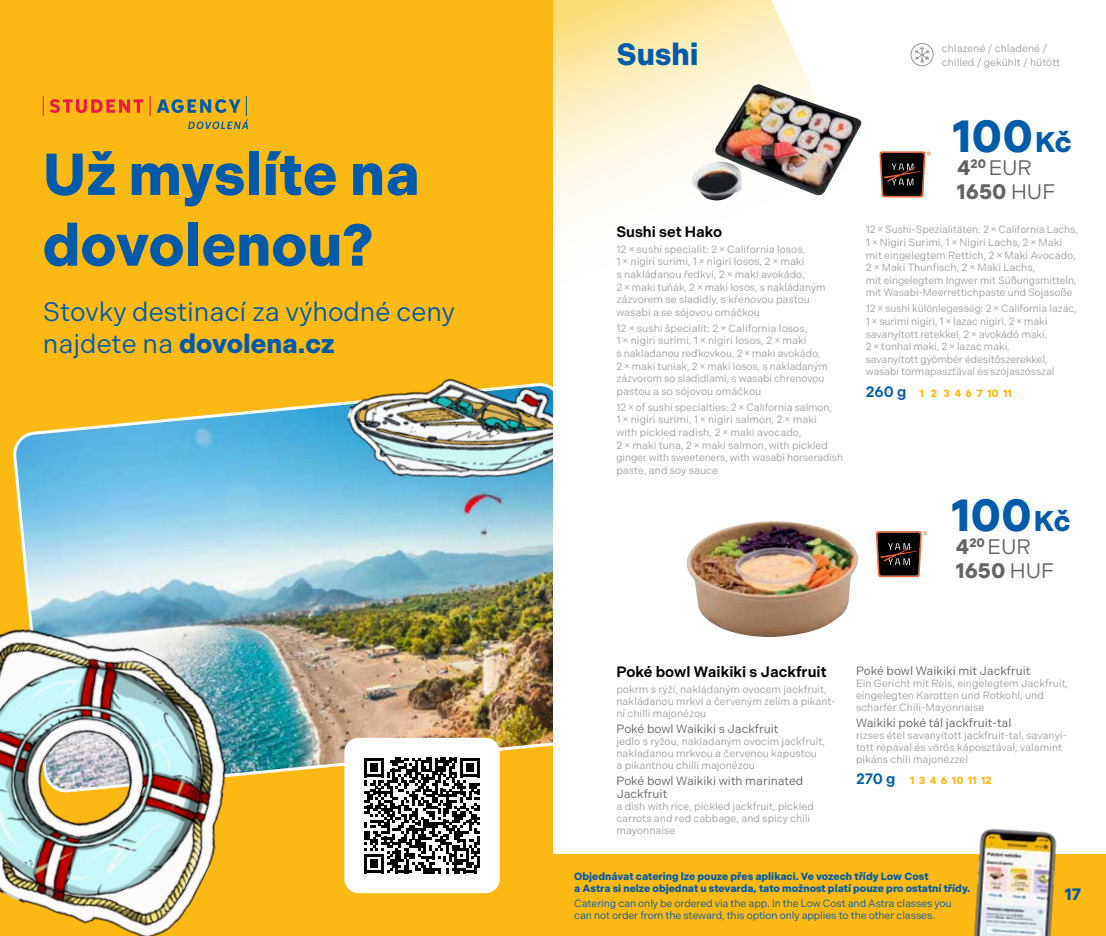
<style>
.page{position:relative;width:1106px;height:936px;background:#fff}
.page>*{position:absolute;margin:0;border:0;box-sizing:border-box;transform-origin:0 0}
.t1{font:700 58.95px/70.8px "Indivisible";color:#005baa}
.t2{font:700 45px "Indivisible";color:#005baa}
.t3{font:700 30.75px "Indivisible";color:#005baa}
.t4{font:26.55px/32px "Indivisible";color:#005baa}
.t5{font:21px/23.1px "Indivisible";color:#636466}
.t6{font:700 16.5px "Indivisible";color:#005baa}
.t7{font:600 15px "Indivisible";color:#000}
.t8{font:12px/12.8px "Indivisible";color:#636466}
.t9{font:10.5px/12.6px "Indivisible";letter-spacing:-.005em;color:#9e9fa2}
.t10{font:10.5px/12px "Indivisible";color:#9d9fa2}
.t11{font:10.5px/12px "Indivisible";letter-spacing:-.01em;color:#005baa}
.t12{font:700 10.5px/12px "Indivisible";color:#005baa}
.t13{font:700 10.5px "Indivisible";color:#fdb913}
.s1{font-weight:700}
.s2{color:#9d9fa2}
.s3{font-size:28.5px}
.s4{font-weight:600;font-size:15px;color:#005baa}
</style>
<div class="page">
<div style="left:553px;top:854px;width:553px;height:81px;background:#fdb913"></div>
<img style="left:974px;top:828px;width:83px;height:107px">
<svg style="left:553px;top:0;width:370px;height:223px"></svg>
<svg style="left:914px;top:46px;width:16px;height:18px"></svg>
<div style="left:910px;top:43px;width:23px;height:23px;border:1px solid #939598;border-radius:50%"></div>
<svg style="left:879px;top:151px;width:51px;height:46px;background:#4f3c37"></svg>
<svg style="left:875px;top:531px;width:52px;height:46px;background:#52403a"></svg>
<img style="left:691px;top:84px;width:172px;height:117px">
<img style="left:686px;top:521px;width:172px;height:116px">
<div style="left:0;top:0;width:553px;height:935px;background:#fdb913"></div>
<img style="left:14px;top:402px;width:539px;height:370px">
<svg style="left:43px;top:96px;width:108px;height:20px"></svg>
<svg style="left:157px;top:96px;width:91px;height:33px"></svg>
<img style="left:0;top:590px;width:280px;height:345px">
<img style="left:336px;top:378px;width:217px;height:140px">
<div style="left:344px;top:737px;width:156px;height:156px;background:#fff;border-radius:14px"></div>
<svg style="left:364px;top:757px;width:116px;height:116px"></svg>
<h1 class="t1" style="left:43px;top:139px;width:378px">Už myslíte na dovolenou?</h1>
<h3 class="t4" style="left:43px;top:295px;width:413px">Stovky destinací za výhodné ceny najdete na <span class="s1">dovolena.cz</span></h3>
<h3 class="t3" style="left:616px;top:37px;width:83px">Sushi</h3>
<p class="t10" style="left:942px;top:42px;width:120px;line-height:13.6px">chlazené / chladené / chilled / gekühlt / hűtött</p>
<h3 class="t7" style="left:616px;top:223px;width:107px">Sushi set Hako</h3>
<p class="t10" style="left:616px;top:243px;width:210px;line-height:12.6px">12 × sushi specialit: 2 × California losos,<br>1 × nigiri surimi, 1 × nigiri losos, 2 × maki<br>s nakládanou ředkví, 2 × maki avokádo,<br>2 × maki tuňák, 2 × maki losos, s nakládaným zázvorem se sladidly, s křenovou pastou wasabi a se sójovou omáčkou</p>
<p class="t9" style="left:616px;top:322px;width:213px">12 <span class="s2">×</span> sushi špecialít: 2 <span class="s2">×</span> California losos,<br>1 <span class="s2">×</span> nigiri surimi, 1 <span class="s2">×</span> nigiri losos, 2 <span class="s2">×</span> maki<br>s nakladanou reďkovkou, 2 <span class="s2">×</span> maki avokádo, 2 <span class="s2">×</span> maki tuniak, 2 <span class="s2">×</span> maki losos, s nakladaným zázvorom so sladidlami, s wasabi chrenovou pastou a so sójovou omáčkou</p>
<p class="t9" style="left:616px;top:401px;width:228px">12 <span class="s2">×</span> of sushi specialties: 2 <span class="s2">×</span> California salmon,<br>1 <span class="s2">×</span> nigiri surimi, 1 <span class="s2">×</span> nigiri salmon, 2 <span class="s2">×</span> maki<br>with pickled radish, 2 <span class="s2">×</span> maki avocado,<br>2 <span class="s2">×</span> maki tuna, 2 <span class="s2">×</span> maki salmon, with pickled ginger with sweeteners, with wasabi horseradish paste, and soy sauce</p>
<h2 class="t2" style="left:952px;top:110px;width:121px">100<span class="s3">Kč</span></h2>
<h3 class="t5" style="left:957px;top:157px;width:100px"><span class="s1">4</span><sup>20</sup> EUR<br><span class="s1">1650</span> HUF</h3>
<p class="t9" style="left:865px;top:223px;width:214px">12 <span class="s2">×</span> Sushi-Spezialitäten: 2 <span class="s2">×</span> California Lachs, 1 <span class="s2">×</span> Nigiri Surimi, 1 <span class="s2">×</span> Nigiri Lachs, 2 <span class="s2">×</span> Maki mit eingelegtem Rettich, 2 <span class="s2">×</span> Maki Avocado, 2 <span class="s2">×</span> Maki Thunfisch, 2 <span class="s2">×</span> Maki Lachs,<br>mit eingelegtem Ingwer mit Süßungsmitteln, mit Wasabi-Meerrettichpaste und Sojasoße</p>
<p class="t9" style="left:865px;top:302px;width:212px">12 × sushi különlegesség: 2 × California lazac, 1 × surimi nigiri, 1 × lazac nigiri, 2 × maki savanyított retekkel, 2 × avokádó maki,<br>2 × tonhal maki, 2 × lazac maki,<br>savanyított gyömbér édesítőszerekkel, wasabi tormapasztával és szójaszósszal</p>
<p class="t13" style="left:865px;top:387px;width:148px"><span class="s4">260 g</span> 1 2 3 4 6 7 10 11</p>
<h2 class="t2" style="left:951px;top:489px;width:121px">100<span class="s3">Kč</span></h2>
<h3 class="t5" style="left:955px;top:535px;width:100px"><span class="s1">4</span><sup>20</sup> EUR<br><span class="s1">1650</span> HUF</h3>
<h3 class="t7" style="left:616px;top:663px;width:212px">Poké bowl Waikiki s Jackfruit</h3>
<p class="t10" style="left:616px;top:683px;width:221px">pokrm s rýží, nakládaným ovocem jackfruit, nakládanou mrkví a červeným zelím a pikant&shy;ní chilli majonézou</p>
<p class="t8" style="left:616px;top:722px;width:163px">Poké bowl Waikiki s Jackfruit</p>
<p class="t10" style="left:616px;top:735px;width:210px">jedlo s ryžou, nakladaným ovocím jackfruit, nakladanou mrkvou a červenou kapustou a pikantnou chilli majonézou</p>
<p class="t8" style="left:616px;top:774px;width:188px">Poké bowl Waikiki with marinated<br>Jackfruit</p>
<p class="t10" style="left:616px;top:800px;width:199px">a dish with rice, pickled jackfruit, pickled carrots and red cabbage, and spicy chili mayonnaise</p>
<p class="t8" style="left:856px;top:664px;width:176px">Poké bowl Waikiki mit Jackfruit</p>
<p class="t10" style="left:856px;top:677px;width:214px">Ein Gericht mit Reis, eingelegtem Jackfruit, eingelegten Karotten und Rotkohl, und scharfer Chili-Mayonnaise</p>
<p class="t8" style="left:856px;top:716px;width:157px">Waikiki poké tál jackfruit-tal</p>
<p class="t10" style="left:856px;top:729px;width:212px">rizses étel savanyított jackfruit-tal, savanyí&shy;tott répával és vörös káposztával, valamint pikáns chili majonézzel</p>
<p class="t13" style="left:856px;top:774px;width:137px"><span class="s4">270 g</span> 1 3 4 6 10 11 12</p>
<p class="t12" style="left:574px;top:870px;width:397px">Objednávat catering lze pouze přes aplikaci. Ve vozech třídy Low Cost<br>a Astra si nelze objednat u stevarda, tato možnost platí pouze pro ostatní třídy.</p>
<p class="t11" style="left:574px;top:897px;width:379px">Catering can only be ordered via the app. In the Low Cost and Astra classes you can not order from the steward, this option only applies to the other classes.</p>
<h3 class="t6" style="left:1064px;top:884px;width:18px">17</h3>
</div>
